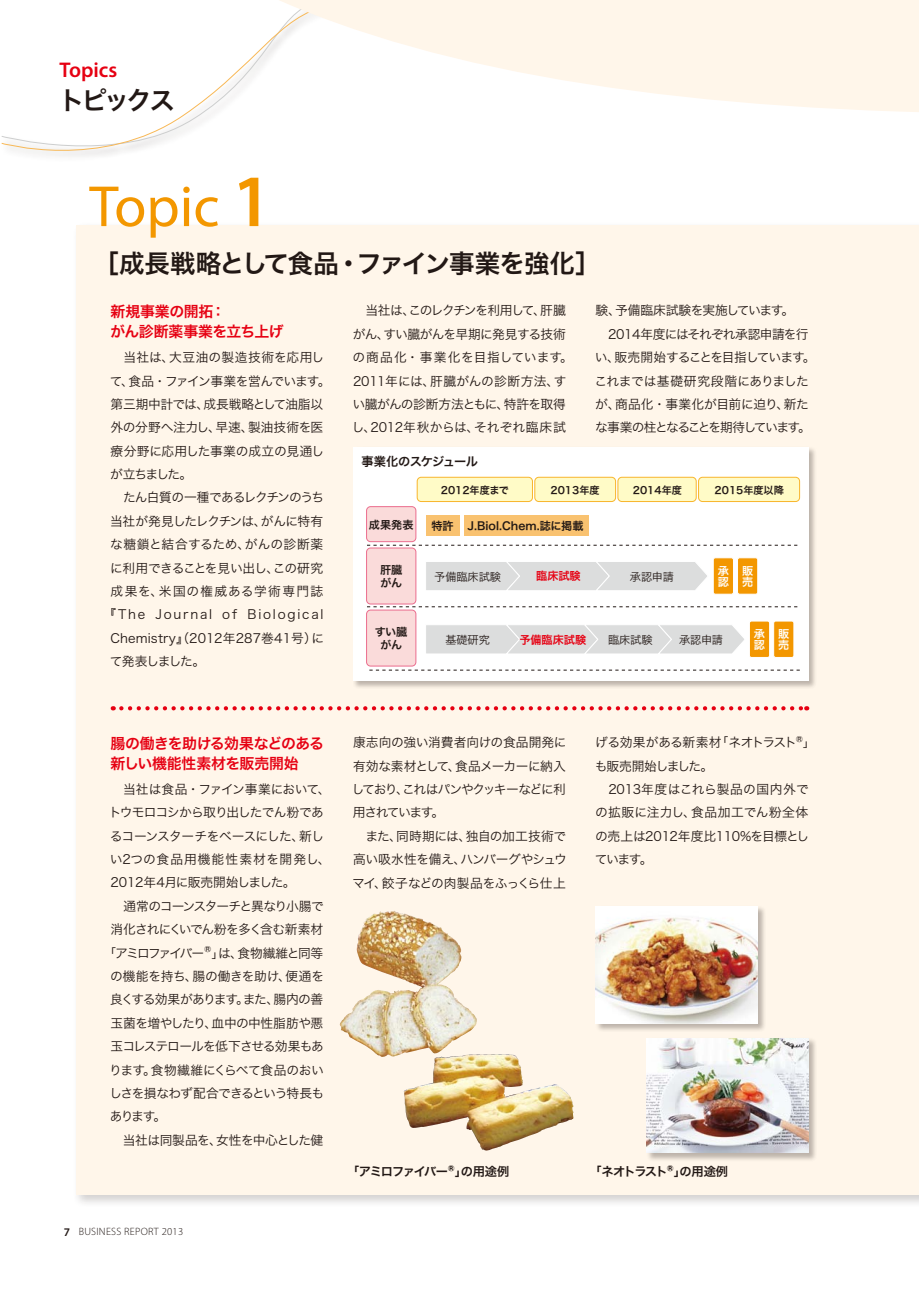
<style>
.page{position:relative;width:919px;height:1289px;background:#fff}
.page>*{position:absolute;margin:0;border:0;box-sizing:border-box;transform-origin:0 0}
.t1{font:58.5px "Myriad Pro";color:#f39700}
.t2{font:25.5px "Hira Kaku Pro W6";letter-spacing:-.035em;color:#221815}
.t3{font:25.5px "Hira Kaku Pro W6";letter-spacing:-.06em;color:#221815}
.t4{font:600 21.3px "Myriad Pro";color:#e60012}
.t5{font:14.85px/20.2px "Hira Kaku Pro W6";letter-spacing:-.03em;color:#e60012}
.t6{font:12.75px/23.4px "Hira Kaku Pro W3";letter-spacing:-.035em;color:#221815}
.t7{font:12.75px "Hira Kaku Pro W3";letter-spacing:-.06em;color:#221815}
.t8{font:12.75px "Hira Kaku Pro W3";letter-spacing:-.075em;color:#221815}
.t9{font:12.75px "Hira Kaku Pro W3";letter-spacing:-.015em;color:#221815}
.t10{font:12.75px "Hira Kaku Pro W3";letter-spacing:.01em;color:#221815}
.t11{font:12.75px "Hira Kaku Pro W3";letter-spacing:.14em;color:#221815}
.t12{font:12.75px "Hira Kaku Pro W3";letter-spacing:-.115em;color:#221815}
.t13{font:12.75px "Hira Kaku Pro W3";letter-spacing:-.08em;color:#221815}
.t14{font:12.75px "Hira Kaku Pro W3";letter-spacing:-.07em;color:#221815}
.t15{font:12.75px "Hira Kaku Pro W3";letter-spacing:-.09em;color:#221815}
.t16{font:12.75px "Hira Kaku Pro W3";letter-spacing:-.065em;color:#221815}
.t17{font:12.75px "Hira Kaku Pro W3";letter-spacing:.005em;color:#221815}
.t18{font:12.75px "Hira Kaku Pro W3";letter-spacing:.015em;color:#221815}
.t19{font:12.75px "Hira Kaku Pro W3";letter-spacing:.065em;color:#221815}
.t20{font:12.75px "Hira Kaku Pro W3";letter-spacing:.1em;color:#221815}
.t21{font:12.75px "Hira Kaku Pro W3";letter-spacing:-.095em;color:#221815}
.t22{font:12.15px "Hira Kaku Pro W6";letter-spacing:-.09em;color:#221815}
.t23{font:12.15px "Hira Kaku Pro W6";letter-spacing:-.07em;color:#221815}
.t24{font:12.15px "Hira Kaku Pro W6";letter-spacing:-.05em;color:#221815}
.t25{font:11.1px/12.9px "Hira Kaku Pro W6";color:#221815}
.t26{font:11.1px "Hira Kaku Pro W3";color:#221815}
.t27{font:11.1px "Hira Kaku Pro W6";color:#e60012}
.t28{font:11.1px/11.1px "Hira Kaku Pro W6";color:#fff}
.t29{font:300 10.65px "Myriad Pro";letter-spacing:.025em;color:#221815}
.t30{font:10.05px "Hira Kaku Pro W6";color:#221815}
.s1{font-weight:600;font-size:74.4px}
.s2{font-weight:600;font-size:11.7px}
</style>
<div class="page">
<svg style="left:1px;top:89px;width:216px;height:68px"></svg>
<svg style="left:217px;top:0;width:701px;height:112px;fill:#fff6ea"></svg>
<div style="left:73px;top:221px;width:845px;height:986px;background:#221815;opacity:.2"></div>
<div style="left:77px;top:225px;width:841px;height:970px;background:#fff6ea"></div>
<svg style="left:121px;top:706px;width:686px;height:4px"></svg>
<img style="left:339px;top:911px;width:115px;height:146px">
<img style="left:403px;top:1054px;width:171px;height:97px">
<div style="left:595px;top:905px;width:170px;height:127px;background:#221815;opacity:.3"></div>
<img style="left:595px;top:906px;width:162px;height:117px">
<div style="left:646px;top:1037px;width:170px;height:124px;background:#221815;opacity:.3"></div>
<img style="left:646px;top:1037px;width:162px;height:115px">
<div style="left:352px;top:446px;width:465px;height:243px;background:#221815;opacity:.3"></div>
<div style="left:353px;top:446px;width:455px;height:234px;background:#fff"></div>
<svg style="left:369px;top:669px;width:430px;height:1px"></svg>
<svg style="left:367px;top:545px;width:431px;height:1px"></svg>
<svg style="left:367px;top:606px;width:431px;height:1px"></svg>
<div style="left:426px;top:515px;width:33px;height:21px;background:#f9c270"></div>
<div style="left:463px;top:515px;width:125px;height:21px;background:#f9c270"></div>
<div style="left:713px;top:558px;width:20px;height:36px;background:#f39700;border-radius:2px"></div>
<div style="left:712px;top:557px;width:21px;height:37px;border:1px solid #fff;border-radius:2px"></div>
<div style="left:737px;top:558px;width:20px;height:36px;background:#f39700;border-radius:2px"></div>
<div style="left:737px;top:557px;width:21px;height:37px;border:1px solid #fff;border-radius:2px"></div>
<div style="left:749px;top:621px;width:20px;height:36px;background:#f39700;border-radius:2px"></div>
<div style="left:749px;top:620px;width:21px;height:38px;border:1px solid #fff;border-radius:2px"></div>
<div style="left:773px;top:621px;width:20px;height:36px;background:#f39700;border-radius:2px"></div>
<div style="left:773px;top:620px;width:21px;height:38px;border:1px solid #fff;border-radius:2px"></div>
<div style="left:426px;top:562px;width:281px;height:28px;background:#dcdddd"></div>
<svg style="left:426px;top:625px;width:318px;height:29px;background:#dddede"></svg>
<div style="left:417px;top:477px;width:115px;height:24px;background:#fffbc7;border-radius:4px"></div>
<div style="left:417px;top:477px;width:115px;height:24px;border:1px solid #f8b62d;border-radius:4px"></div>
<div style="left:534px;top:477px;width:81px;height:24px;background:#fffbc7;border-radius:4px"></div>
<div style="left:534px;top:477px;width:81px;height:24px;border:1px solid #f8b62d;border-radius:4px"></div>
<div style="left:618px;top:477px;width:78px;height:24px;background:#fffbc7;border-radius:4px"></div>
<div style="left:617px;top:477px;width:79px;height:24px;border:1px solid #f8b62d;border-radius:4px"></div>
<div style="left:698px;top:477px;width:101px;height:24px;background:#fffbc7;border-radius:4px"></div>
<div style="left:698px;top:477px;width:101px;height:24px;border:1px solid #f8b62d;border-radius:4px"></div>
<div style="left:366px;top:506px;width:50px;height:35px;background:#fadbda;border-radius:4px"></div>
<div style="left:366px;top:506px;width:50px;height:36px;border:1px solid #eb6d8e;border-radius:4px"></div>
<div style="left:366px;top:548px;width:50px;height:56px;background:#fadbda;border-radius:4px"></div>
<div style="left:366px;top:548px;width:50px;height:56px;border:1px solid #eb6d8e;border-radius:4px"></div>
<div style="left:366px;top:610px;width:50px;height:56px;background:#fadbda;border-radius:4px"></div>
<div style="left:366px;top:610px;width:50px;height:56px;border:1px solid #eb6d8e;border-radius:4px"></div>
<h3 class="t4" style="left:60px;top:57px;width:59px">Topics</h3>
<h2 class="t3" style="left:59px;top:77px;width:117px">トピックス</h2>
<h1 class="t1" style="left:89px;top:170px;width:184px">Topic <span class="s1">1</span></h1>
<h2 class="t2" style="left:94px;top:241px;width:508px">［成長戦略として食品・ファイン事業を強化］</h2>
<p class="t6" style="left:352px;top:298px;width:223px">　当社は、このレクチンを利用して、肝臓がん、すい臓がんを早期に発見する技術の商品化・事業化を目指しています。<br>2011年には、肝臓がんの診断方法、すい臓がんの診断方法ともに、特許を取得し、2012年秋からは、それぞれ臨床試</p>
<p class="t6" style="left:594px;top:298px;width:222px">験、予備臨床試験を実施しています。　2014年度にはそれぞれ承認申請を行い、販売開始することを目指しています。これまでは基礎研究段階にありましたが、商品化・事業化が目前に迫り、新たな事業の柱となることを期待しています。</p>
<p class="t5" style="left:110px;top:301px;width:175px">新規事業の開拓：<br>がん診断薬事業を立ち上げ</p>
<p class="t17" style="left:111px;top:346px;width:215px">　当社は、大豆油の製造技術を応用し</p>
<p class="t7" style="left:110px;top:369px;width:222px">て、食品・ファイン事業を営んでいます。</p>
<p class="t6" style="left:110px;top:391px;width:214px">第三期中計では、成長戦略として油脂以</p>
<p class="t6" style="left:110px;top:415px;width:214px">外の分野へ注力し、早速、製油技術を医</p>
<p class="t9" style="left:111px;top:439px;width:215px">療分野に応用した事業の成立の見通し</p>
<p class="t6" style="left:110px;top:461px;width:84px">が立ちました。</p>
<p class="t8" style="left:111px;top:486px;width:215px">　たん白質の一種であるレクチンのうち</p>
<p class="t7" style="left:110px;top:509px;width:215px">当社が発見したレクチンは、がんに特有</p>
<p class="t18" style="left:110px;top:533px;width:215px">な糖鎖と結合するため、がんの診断薬</p>
<p class="t6" style="left:110px;top:555px;width:215px">に利用できることを見い出し、この研究</p>
<p class="t20" style="left:111px;top:580px;width:214px">成果を、米国の権威ある学術専門誌</p>
<p class="t11" style="left:103px;top:603px;width:221px">『The Journal of Biological</p>
<p class="t10" style="left:110px;top:626px;width:215px">Chemistry』（2012年287巻41号）に</p>
<p class="t21" style="left:110px;top:650px;width:97px">て発表しました。</p>
<p class="t24" style="left:361px;top:450px;width:118px">事業化のスケジュール</p>
<p class="t30" style="left:441px;top:481px;width:70px">2012年度まで</p>
<p class="t30" style="left:550px;top:481px;width:50px">2013年度</p>
<p class="t30" style="left:632px;top:481px;width:50px">2014年度</p>
<p class="t30" style="left:714px;top:481px;width:71px">2015年度以降</p>
<p class="t25" style="left:369px;top:518px;width:46px">成果発表</p>
<p class="t25" style="left:380px;top:563px;width:24px">肝臓がん</p>
<p class="t25" style="left:375px;top:625px;width:34px;text-align:center">すい臓がん</p>
<p class="t25" style="left:431px;top:519px;width:24px">特許</p>
<p class="t25" style="left:467px;top:519px;width:117px">J.Biol.Chem.誌に掲載</p>
<p class="t28" style="left:717px;top:564px;width:13px">承認</p>
<p class="t28" style="left:742px;top:564px;width:12px">販売</p>
<p class="t26" style="left:434px;top:566px;width:68px">予備臨床試験</p>
<p class="t27" style="left:536px;top:566px;width:46px">臨床試験</p>
<p class="t26" style="left:630px;top:566px;width:45px">承認申請</p>
<p class="t28" style="left:753px;top:627px;width:13px">承認</p>
<p class="t28" style="left:778px;top:627px;width:12px">販売</p>
<p class="t26" style="left:445px;top:630px;width:46px">基礎研究</p>
<p class="t27" style="left:519px;top:629px;width:68px">予備臨床試験</p>
<p class="t26" style="left:608px;top:629px;width:46px">臨床試験</p>
<p class="t26" style="left:679px;top:630px;width:45px">承認申請</p>
<p class="t5" style="left:111px;top:732px;width:215px">腸の働きを助ける効果などのある新しい機能性素材を販売開始</p>
<p class="t6" style="left:111px;top:776px;width:221px">　当社は食品・ファイン事業において、</p>
<p class="t14" style="left:109px;top:801px;width:217px">トウモロコシから取り出したでん粉であ</p>
<p class="t6" style="left:110px;top:823px;width:216px">るコーンスターチをベースにした、新し</p>
<p class="t19" style="left:110px;top:847px;width:222px">い2つの食品用機能性素材を開発し、</p>
<p class="t6" style="left:110px;top:870px;width:186px">2012年4月に販売開始しました。</p>
<p class="t15" style="left:111px;top:894px;width:215px">　通常のコーンスターチと異なり小腸で</p>
<p class="t7" style="left:110px;top:918px;width:214px">消化されにくいでん粉を多く含む新素材</p>
<p class="t12" style="left:103px;top:941px;width:221px">「アミロファイバー®」は、食物繊維と同等</p>
<p class="t9" style="left:110px;top:964px;width:215px">の機能を持ち、腸の働きを助け、便通を</p>
<p class="t13" style="left:110px;top:988px;width:215px">良くする効果があります。また、腸内の善</p>
<p class="t6" style="left:110px;top:1010px;width:214px">玉菌を増やしたり、血中の中性脂肪や悪</p>
<p class="t16" style="left:110px;top:1035px;width:215px">玉コレステロールを低下させる効果もあ</p>
<p class="t6" style="left:109px;top:1057px;width:216px">ります。食物繊維にくらべて食品のおい</p>
<p class="t8" style="left:109px;top:1081px;width:216px">しさを損なわず配合できるという特長も</p>
<p class="t6" style="left:110px;top:1103px;width:58px">あります。</p>
<p class="t6" style="left:111px;top:1127px;width:214px">　当社は同製品を、女性を中心とした健</p>
<p class="t29" style="left:64px;top:1225px;width:121px"><span class="s2">7</span> BUSINESS REPORT 2013</p>
<p class="t6" style="left:352px;top:729px;width:216px">康志向の強い消費者向けの食品開発に有効な素材として、食品メーカーに納入しており、これはパンやクッキーなどに利用されています。<br>　また、同時期には、独自の加工技術で高い吸水性を備え、ハンバーグやシュウマイ、餃子などの肉製品をふっくら仕上</p>
<p class="t6" style="left:595px;top:729px;width:222px">げる効果がある新素材「ネオトラスト®」も販売開始しました。<br>　2013年度はこれら製品の国内外での拡販に注力し、食品加工でん粉全体の売上は2012年度比110%を目標としています。</p>
<p class="t22" style="left:347px;top:1160px;width:164px">「アミロファイバー®」の用途例</p>
<p class="t23" style="left:589px;top:1160px;width:140px">「ネオトラスト®」の用途例</p>
</div>
